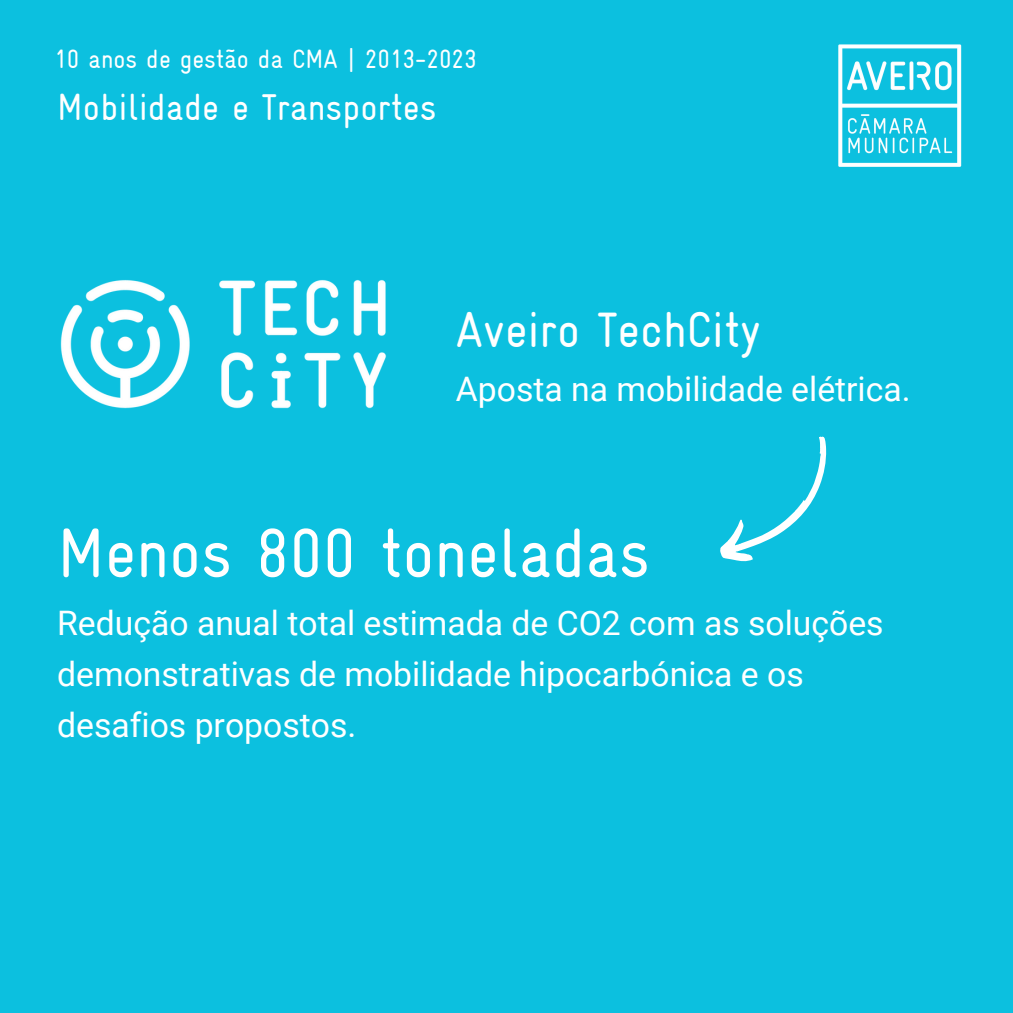
<style>
.page{position:relative;width:1013px;height:1013px;background:#fff}
.page>*{position:absolute;margin:0;border:0;box-sizing:border-box;transform-origin:0 0}
.t1{font:69.5px "Gravur Condensed";color:#fff}
.t2{font:50px "Gravur Condensed";color:#fff}
.t3{font:37.5px "Gravur Condensed";color:#fff}
.t4{font:33.75px/50.6px "Roboto";color:#fff}
.t5{font:26.25px "Gravur Condensed";color:#fff}
</style>
<div class="page">
<div style="left:0;top:0;width:1012px;height:1012px;background:#0cc0df"></div>
<img style="left:838px;top:44px;width:124px;height:123px">
<img style="left:60px;top:280px;width:327px;height:129px">
<svg style="left:720px;top:436px;width:107px;height:126px"></svg>
<p class="t5" style="left:54px;top:44px;width:424px">10 anos de gestão da CMA | 2013-2023</p>
<p class="t3" style="left:57px;top:86px;width:381px">Mobilidade e Transportes</p>
<p class="t2" style="left:456px;top:302px;width:306px">Aveiro TechCity</p>
<p class="t4" style="left:456px;top:364px;width:456px">Aposta na mobilidade elétrica.</p>
<p class="t1" style="left:57px;top:514px;width:594px">Menos 800 toneladas</p>
<p class="t4" style="left:57px;top:598px;width:828px">Redução anual total estimada de CO2 com as soluções demonstrativas de mobilidade hipocarbónica e os desafios propostos.</p>
</div>
